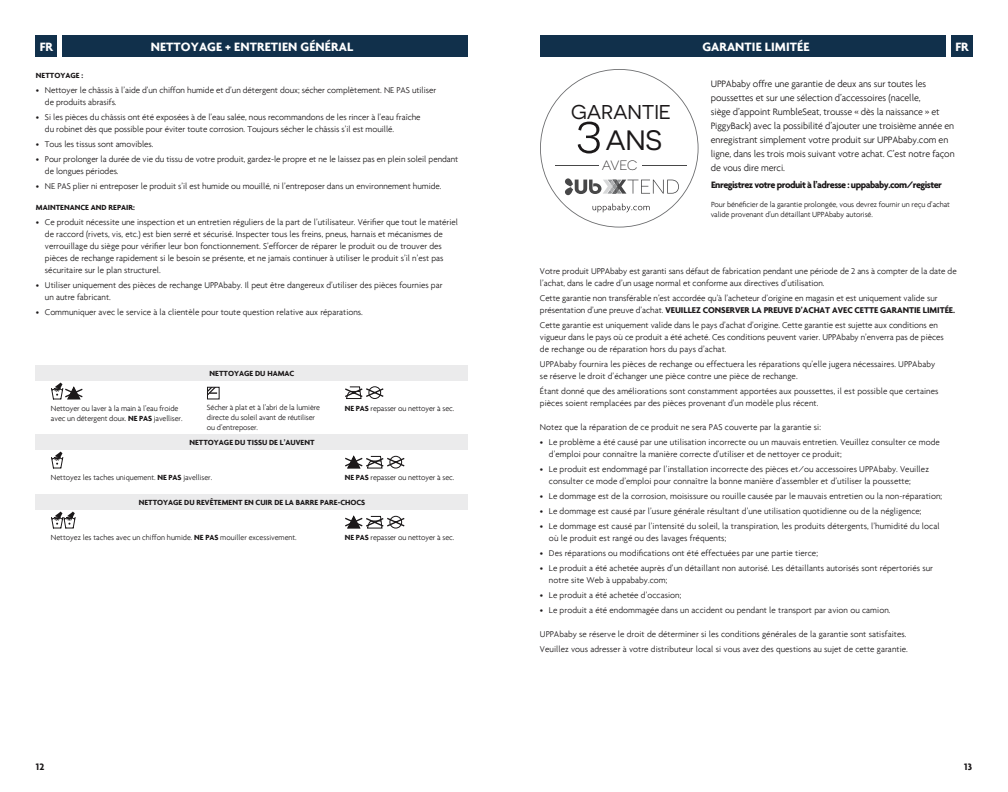
<style>
.page{position:relative;width:1008px;height:792px;background:#fff}
.page>*{position:absolute;margin:0;border:0;box-sizing:border-box;transform-origin:0 0}
.t1{font:28px "Novecentosanswide";color:#1b1819}
.t2{font:20px "Novecentosanswide";letter-spacing:-.01em;color:#1b1819}
.t3{font:300 13.5px "Novecentosanswide";color:#1b1819}
.t4{font:700 13px "Agenda";letter-spacing:.005em;color:#fff}
.t5{font:300 10px/14px "Agenda";letter-spacing:-.01em;color:#1b1819}
.t6{font:700 10px "Agenda";letter-spacing:-.05em;color:#1b1819}
.t7{font:300 9px/12px "Agenda";color:#1b1819}
.t8{font:300 8px/10px "Agenda";letter-spacing:-.01em;color:#1b1819}
.t9{font:700 8px "Agenda";color:#1b1819}
.s1{font-weight:700}
</style>
<div class="page">
<div style="left:36px;top:366px;width:432px;height:15px;background:#ebebec"></div>
<div style="left:36px;top:435px;width:432px;height:15px;background:#ebebec"></div>
<div style="left:36px;top:495px;width:432px;height:15px;background:#ebebec"></div>
<div style="left:540px;top:36px;width:405px;height:21px;background:#11304b"></div>
<div style="left:952px;top:36px;width:21px;height:21px;background:#11304b"></div>
<div style="left:36px;top:36px;width:21px;height:21px;background:#11304b"></div>
<div style="left:63px;top:36px;width:405px;height:21px;background:#11304b"></div>
<svg style="left:51px;top:383px;width:32px;height:17px"></svg>
<svg style="left:345px;top:386px;width:39px;height:13px"></svg>
<svg style="left:51px;top:452px;width:13px;height:17px"></svg>
<svg style="left:345px;top:455px;width:60px;height:14px"></svg>
<svg style="left:51px;top:512px;width:25px;height:17px"></svg>
<svg style="left:345px;top:515px;width:60px;height:14px"></svg>
<svg style="left:540px;top:69px;width:158px;height:158px"></svg>
<svg style="left:207px;top:387px;width:10px;height:9px"></svg>
<h3 class="t4" style="left:40px;top:42px;width:15px">FR</h3>
<h2 class="t4" style="left:151px;top:42px;width:204px">NETTOYAGE + ENTRETIEN GÉNÉRAL</h2>
<h2 class="t4" style="left:702px;top:42px;width:109px">GARANTIE LIMITÉE</h2>
<h3 class="t4" style="left:955px;top:42px;width:15px">FR</h3>
<h3 class="t9" style="left:36px;top:72px;width:49px">NETTOYAGE :</h3>
<p class="t7" style="left:45px;top:85px;width:393px;text-indent:-9px">• Nettoyer le châssis à l’aide d’un chiffon humide et d’un détergent doux; sécher complètement. NE PAS utiliser de produits abrasifs.</p>
<p class="t7" style="left:45px;top:112px;width:377px;text-indent:-9px">• Si les pièces du châssis ont été exposées à de l’eau salée, nous recommandons de les rincer à l’eau fraîche du robinet dès que possible pour éviter toute corrosion. Toujours sécher le châssis s’il est mouillé.</p>
<p class="t7" style="left:36px;top:139px;width:119px">• Tous les tissus sont amovibles.</p>
<p class="t7" style="left:45px;top:154px;width:415px;text-indent:-9px">• Pour prolonger la durée de vie du tissu de votre produit, gardez-le propre et ne le laissez pas en plein soleil pendant de longues périodes.</p>
<p class="t7" style="left:36px;top:181px;width:407px">• NE PAS plier ni entreposer le produit s’il est humide ou mouillé, ni l’entreposer dans un environnement humide.</p>
<h3 class="t9" style="left:36px;top:204px;width:100px">MAINTENANCE AND REPAIR:</h3>
<p class="t7" style="left:45px;top:217px;width:415px;text-indent:-9px">• Ce produit nécessite une inspection et un entretien réguliers de la part de l’utilisateur. Vérifier que tout le matériel de raccord (rivets, vis, etc.) est bien serré et sécurisé. Inspecter tous les freins, pneus, harnais et mécanismes de verrouillage du siège pour vérifier leur bon fonctionnement. S’efforcer de réparer le produit ou de trouver des pièces de rechange rapidement si le besoin se présente, et ne jamais continuer à utiliser le produit s’il n’est pas sécuritaire sur le plan structurel.</p>
<p class="t7" style="left:45px;top:280px;width:399px;text-indent:-9px">• Utiliser uniquement des pièces de rechange UPPAbaby. Il peut être dangereux d’utiliser des pièces fournies par un autre fabricant.</p>
<p class="t7" style="left:36px;top:307px;width:328px">• Communiquer avec le service à la clientèle pour toute question relative aux réparations.</p>
<p class="t5" style="left:711px;top:78px;width:245px">UPPAbaby offre une garantie de deux ans sur toutes les poussettes et sur une sélection d’accessoires (nacelle,<br>siège d’appoint RumbleSeat, trousse « dès la naissance » et PiggyBack) avec la possibilité d’ajouter une troisième année en enregistrant simplement votre produit sur UPPAbaby.com en ligne, dans les trois mois suivant votre achat. C’est notre façon de vous dire merci.</p>
<p class="t6" style="left:711px;top:181px;width:232px">Enregistrez votre produit à l’adresse : uppababy.com/register</p>
<p class="t8" style="left:711px;top:200px;width:241px">Pour bénéficier de la garantie prolongée, vous devrez fournir un reçu d’achat valide provenant d’un détaillant UPPAbaby autorisé.</p>
<h2 class="t2" style="left:571px;top:100px;width:101px">GARANTIE</h2>
<h1 class="t1" style="left:605px;top:123px;width:58px">ANS</h1>
<h3 class="t3" style="left:602px;top:157px;width:37px">AVEC</h3>
<p class="t7" style="left:540px;top:265px;width:418px">Votre produit UPPAbaby est garanti sans défaut de fabrication pendant une période de 2 ans à compter de la date de l’achat, dans le cadre d’un usage normal et conforme aux directives d’utilisation.</p>
<p class="t7" style="left:540px;top:292px;width:417px">Cette garantie non transférable n’est accordée qu’à l’acheteur d’origine en magasin et est uniquement valide sur présentation d’une preuve d’achat. <span class="s1">VEUILLEZ CONSERVER LA PREUVE D’ACHAT AVEC CETTE GARANTIE LIMITÉE.</span></p>
<p class="t7" style="left:540px;top:319px;width:405px">Cette garantie est uniquement valide dans le pays d’achat d’origine. Cette garantie est sujette aux conditions en vigueur dans le pays où ce produit a été acheté. Ces conditions peuvent varier. UPPAbaby n’enverra pas de pièces de rechange ou de réparation hors du pays d’achat.</p>
<p class="t7" style="left:540px;top:358px;width:397px">UPPAbaby fournira les pièces de rechange ou effectuera les réparations qu’elle jugera nécessaires. UPPAbaby se réserve le droit d’échanger une pièce contre une pièce de rechange.</p>
<p class="t7" style="left:540px;top:385px;width:400px">Étant donné que des améliorations sont constamment apportées aux poussettes, il est possible que certaines pièces soient remplacées par des pièces provenant d’un modèle plus récent.</p>
<p class="t7" style="left:540px;top:421px;width:283px">Notez que la réparation de ce produit ne sera PAS couverte par la garantie si:</p>
<p class="t7" style="left:549px;top:436px;width:392px;text-indent:-9px">• Le problème a été causé par une utilisation incorrecte ou un mauvais entretien. Veuillez consulter ce mode d’emploi pour connaître la manière correcte d’utiliser et de nettoyer ce produit;</p>
<p class="t7" style="left:549px;top:463px;width:382px;text-indent:-9px">• Le produit est endommagé par l’installation incorrecte des pièces et/ou accessoires UPPAbaby. Veuillez consulter ce mode d’emploi pour connaître la bonne manière d’assembler et d’utiliser la poussette;</p>
<p class="t7" style="left:540px;top:490px;width:404px">• Le dommage est de la corrosion, moisissure ou rouille causée par le mauvais entretien ou la non-réparation;</p>
<p class="t7" style="left:540px;top:505px;width:383px">• Le dommage est causé par l’usure générale résultant d’une utilisation quotidienne ou de la négligence;</p>
<p class="t7" style="left:549px;top:520px;width:392px;text-indent:-9px">• Le dommage est causé par l’intensité du soleil, la transpiration, les produits détergents, l’humidité du local où le produit est rangé ou des lavages fréquents;</p>
<p class="t7" style="left:540px;top:547px;width:280px">• Des réparations ou modifications ont été effectuées par une partie tierce;</p>
<p class="t7" style="left:549px;top:562px;width:386px;text-indent:-9px">• Le produit a été achetée auprès d’un détaillant non autorisé. Les détaillants autorisés sont répertoriés sur notre site Web à uppababy.com;</p>
<p class="t7" style="left:540px;top:589px;width:143px">• Le produit a été achetée d’occasion;</p>
<p class="t7" style="left:540px;top:604px;width:352px">• Le produit a été endommagée dans un accident ou pendant le transport par avion ou camion.</p>
<p class="t7" style="left:540px;top:628px;width:368px">UPPAbaby se réserve le droit de déterminer si les conditions générales de la garantie sont satisfaites.</p>
<p class="t7" style="left:540px;top:643px;width:369px">Veuillez vous adresser à votre distributeur local si vous avez des questions au sujet de cette garantie.</p>
<h3 class="t9" style="left:210px;top:370px;width:86px">NETTOYAGE DU HAMAC</h3>
<p class="t8" style="left:51px;top:404px;width:129px">Nettoyer ou laver à la main à l’eau froide</p>
<p class="t8" style="left:207px;top:403px;width:115px">Sécher à plat et à l’abri de la lumière</p>
<p class="t8" style="left:345px;top:403px;width:111px"><span class="s1">NE PAS</span> repasser ou nettoyer à sec.</p>
<p class="t8" style="left:51px;top:414px;width:133px">avec un détergent doux. <span class="s1">NE PAS</span> javelliser.</p>
<p class="t8" style="left:207px;top:413px;width:110px">directe du soleil avant de réutiliser ou d’entreposer.</p>
<h3 class="t9" style="left:189px;top:439px;width:126px">NETTOYAGE DU TISSU DE L’AUVENT</h3>
<p class="t8" style="left:51px;top:472px;width:163px">Nettoyez les taches uniquement. <span class="s1">NE PAS</span> javelliser.</p>
<p class="t8" style="left:345px;top:473px;width:111px"><span class="s1">NE PAS</span> repasser ou nettoyer à sec.</p>
<h3 class="t9" style="left:139px;top:499px;width:228px">NETTOYAGE DU REVÊTEMENT EN CUIR DE LA BARRE PARE-CHOCS</h3>
<p class="t8" style="left:51px;top:532px;width:247px">Nettoyez les taches avec un chiffon humide. <span class="s1">NE PAS</span> mouiller excessivement.</p>
<p class="t8" style="left:345px;top:533px;width:111px"><span class="s1">NE PAS</span> repasser ou nettoyer à sec.</p>
<p class="t6" style="left:36px;top:762px;width:10px">12</p>
<p class="t6" style="left:964px;top:762px;width:9px">13</p>
</div>
